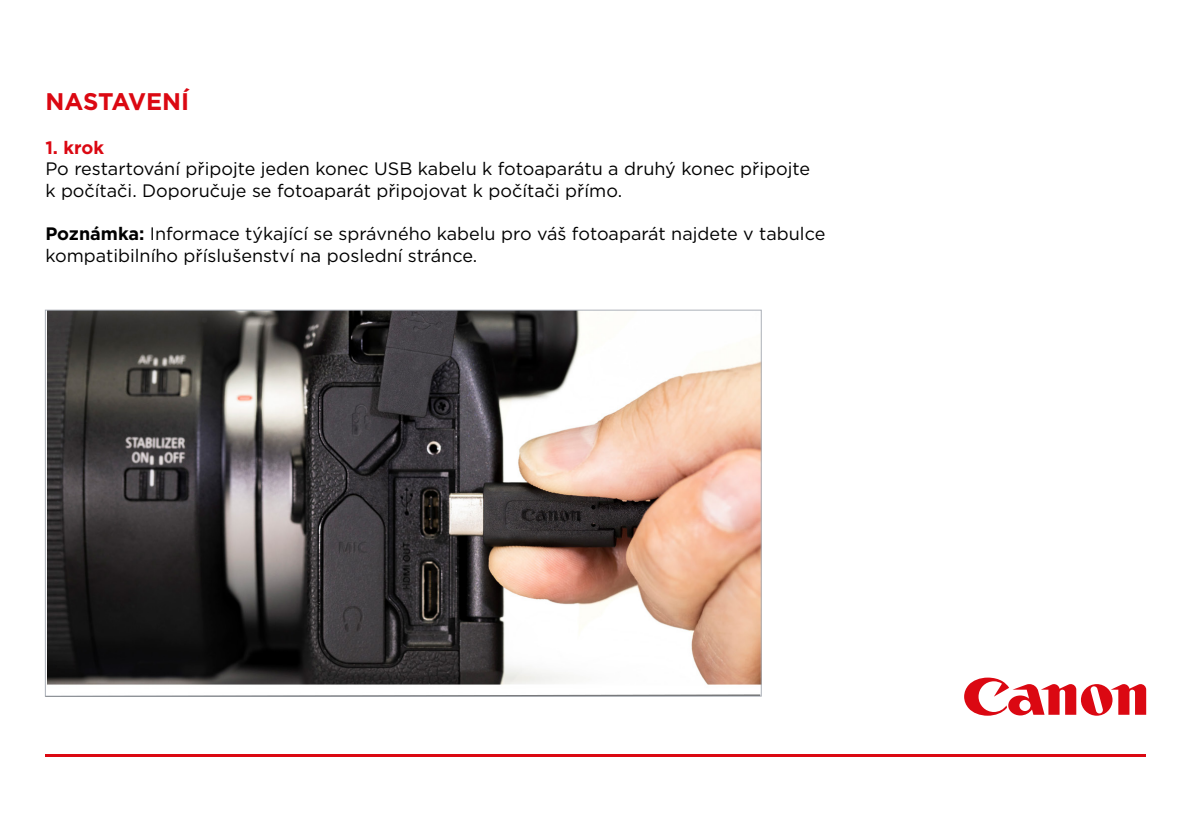
<style>
.page{position:relative;width:1191px;height:840px;background:#fff}
.page>*{position:absolute;margin:0;border:0;box-sizing:border-box;transform-origin:0 0}
.Lead{font:700 24px "Gotham";letter-spacing:-.005em;color:#db0812}
.Body_Copy{font:18px/21.6px "Gotham";color:#000}
.Body_Copy-2{font:700 18px "Gotham";color:#db0812}
.s1{font-weight:700}
</style>
<div class="page">
<svg style="left:964px;top:677px;width:182px;height:38px"></svg>
<hr style="left:45px;top:753px;width:1100px;height:3px;background:#db0812">
<img style="left:47px;top:311px;width:712px;height:374px">
<p class="Lead" style="left:45px;top:86px;width:145px">NASTAVENÍ</p>
<p class="Body_Copy-2" style="left:45px;top:135px;width:60px">1. krok</p>
<p class="Body_Copy" style="left:45px;top:158px;width:766px">Po restartování připojte jeden konec USB kabelu k fotoaparátu a druhý konec připojte k počítači. Doporučuje se fotoaparát připojovat k počítači přímo.</p>
<p class="Body_Copy" style="left:45px;top:223px;width:781px"><span class="s1">Poznámka:</span> Informace týkající se správného kabelu pro váš fotoaparát najdete v tabulce kompatibilního příslušenství na poslední stránce.</p>
</div>
